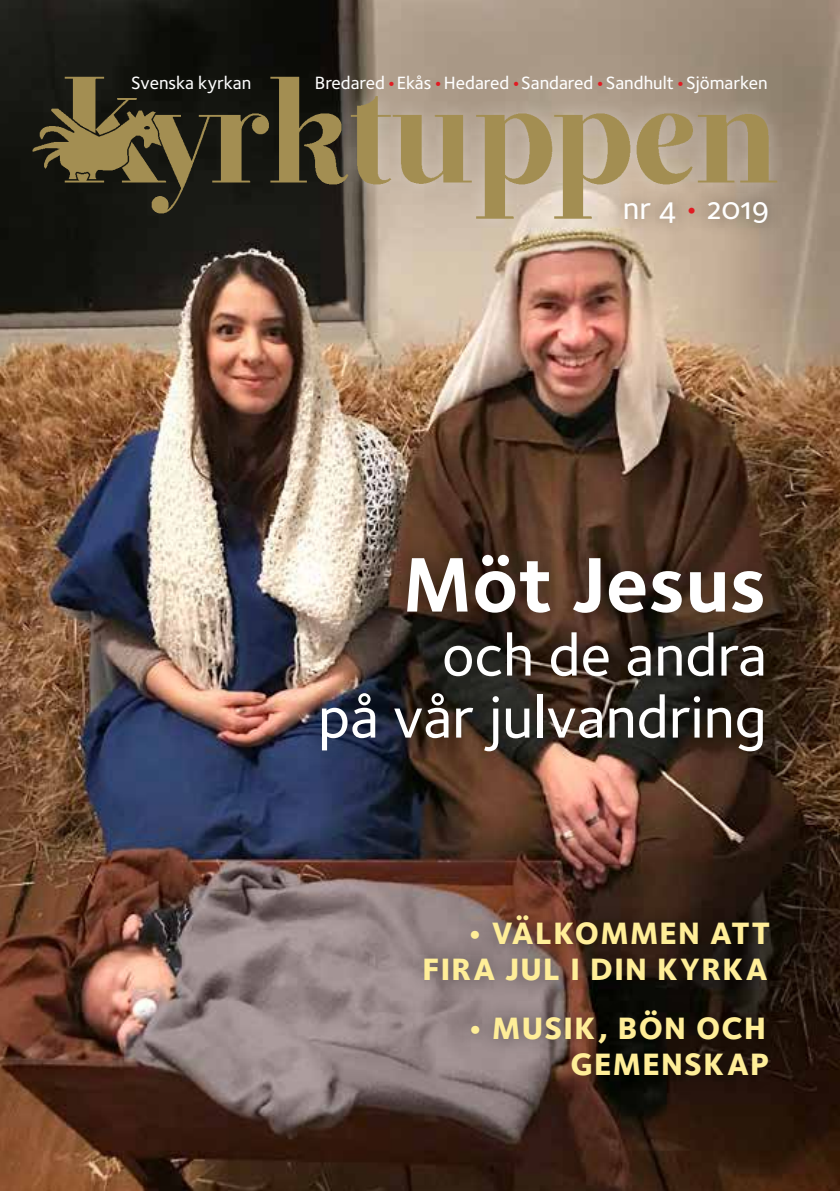
<style>
.page{position:relative;width:840px;height:1191px;background:#fff}
.page>*{position:absolute;margin:0;border:0;box-sizing:border-box;transform-origin:0 0}
.t1{font:80px "Foundry Sterling Bold OSF";color:#fff}
.t2{font:60px/62px "Foundry Sterling Medium OSF";color:#fff;text-align:right}
.t3{font:32px/36px "Foundry Sterling Extra Bold OSF";letter-spacing:.04em;color:#ffee98;text-align:right}
.t4{font:32px "Foundry Sterling Medium OSF";color:#fff}
.t5{font:18.4px "Foundry Sterling Medium OSF";color:#fff}
.s1{font-family:"Foundry Sterling Bold OSF";color:#e11b22}
.s2{color:#e11b22}
</style>
<div class="page">
<img style="left:0;top:0;width:839px;height:1191px">
<img style="left:21px;top:57px;width:327px;height:182px">
<div style="left:606px;top:184px;width:178px;height:57px;background:#000;opacity:.5"></div>
<div style="left:405px;top:897px;width:381px;height:196px;background:#000;opacity:.5"></div>
<div style="left:297px;top:531px;width:490px;height:244px;background:#000;opacity:.5"></div>
<div style="left:335px;top:80px;width:456px;height:157px;background:#fff;opacity:.3"></div>
<img style="left:348px;top:57px;width:437px;height:182px">
<p class="t5" style="left:131px;top:70px;width:121px">Svenska kyrkan</p>
<p class="t5" style="left:314px;top:70px;width:454px">Bredared <span class="s1">•</span>Ekås <span class="s1">•</span>Hedared <span class="s1">•</span>Sandared <span class="s1">•</span>Sandhult <span class="s1">•</span>Sjömarken</p>
<h3 class="t4" style="left:622px;top:186px;width:148px">nr 4 <span class="s2">•</span> 2019</h3>
<h1 class="t1" style="left:402px;top:528px;width:365px">Möt Jesus</h1>
<h2 class="t2" style="left:318px;top:623px;width:450px">och de andra<br>på vår julvandring</h2>
<h3 class="t3" style="left:422px;top:914px;width:349px">• VÄLKOMMEN ATT<br>FIRA JUL I DIN KYRKA</h3>
<h3 class="t3" style="left:468px;top:1009px;width:302px">• MUSIK, BÖN OCH<br>GEMENSKAP</h3>
</div>
